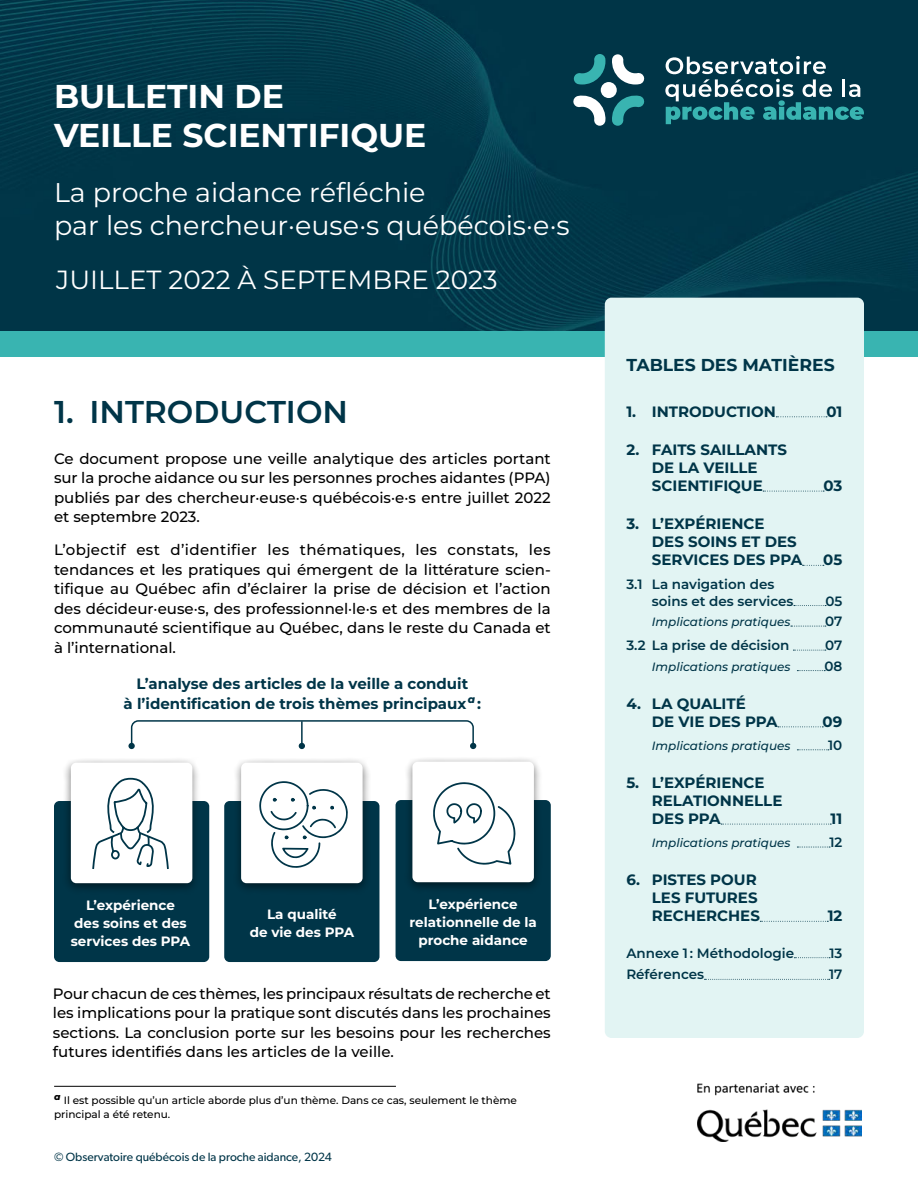
<style>
.page{position:relative;width:918px;height:1188px;background:#fff}
.page>*{position:absolute;margin:0;border:0;box-sizing:border-box;transform-origin:0 0}
.t1{font:700 33px/39.6px "Montserrat";color:#fff}
.t2{font:600 31.5px "Montserrat";color:#003548}
.t3{font:27px/32.4px "Montserrat";color:#fff}
.t4{font:26.25px "Montserrat";color:#fff}
.t5{font:700 17.25px "Montserrat";color:#003548}
.t6{font:500 15px/19.5px "Montserrat";color:#000;text-align:justify}
.t7{font:700 15px/18px "Montserrat";color:#003548}
.t8{font:600 13.5px/16.2px "Montserrat";color:#003548}
.t9{font:700 13.5px/18px "Montserrat";color:#fff;text-align:center}
.t10{font:italic 500 12px "Montserrat";color:#003548}
.t11{font:12px "Gibson";color:#003548}
.t12{font:500 10.5px/13.5px "Montserrat";color:#000}
</style>
<div class="page">
<div style="left:0;top:0;width:918px;height:356px;background:#39b4b1"></div>
<img style="left:0;top:0;width:918px;height:331px">
<img style="left:698px;top:1083px;width:164px;height:59px">
<div style="left:605px;top:298px;width:259px;height:740px;background:#e2f4f3;border-radius:7px"></div>
<div style="left:54px;top:801px;width:155px;height:161px;background:#003548;border-radius:5px"></div>
<div style="left:224px;top:801px;width:155px;height:161px;background:#003548;border-radius:5px"></div>
<div style="left:396px;top:800px;width:155px;height:161px;background:#003548;border-radius:5px"></div>
<div style="left:62px;top:757px;width:139px;height:138px;background:#000;opacity:.5"></div>
<div style="left:71px;top:763px;width:121px;height:120px;background:#fff;border-radius:5px"></div>
<div style="left:232px;top:757px;width:139px;height:138px;background:#000;opacity:.5"></div>
<div style="left:241px;top:763px;width:122px;height:120px;background:#fff;border-radius:5px"></div>
<div style="left:404px;top:756px;width:138px;height:138px;background:#000;opacity:.5"></div>
<div style="left:412px;top:762px;width:122px;height:120px;background:#fff;border-radius:5px"></div>
<svg style="left:92px;top:777px;width:77px;height:92px"></svg>
<svg style="left:259px;top:781px;width:89px;height:87px"></svg>
<svg style="left:433px;top:782px;width:83px;height:83px"></svg>
<div style="left:128px;top:743px;width:7px;height:6px;background:#003548;border-radius:50%"></div>
<svg style="left:130px;top:720px;width:346px;height:29px"></svg>
<hr style="left:54px;top:1086px;width:342px;height:1px;background:#000">
<svg style="left:612px;top:54px;width:33px;height:31px"></svg>
<svg style="left:574px;top:54px;width:32px;height:31px"></svg>
<svg style="left:612px;top:95px;width:32px;height:31px"></svg>
<svg style="left:573px;top:95px;width:33px;height:31px"></svg>
<div style="left:601px;top:82px;width:16px;height:16px;background:#fff;border-radius:50%"></div>
<svg style="left:665px;top:56px;width:199px;height:68px;background:#306572"></svg>
<svg style="left:776px;top:416px;width:51px;height:1px"></svg>
<svg style="left:763px;top:491px;width:61px;height:1px"></svg>
<svg style="left:803px;top:565px;width:21px;height:1px"></svg>
<svg style="left:794px;top:605px;width:32px;height:1px"></svg>
<svg style="left:791px;top:626px;width:35px;height:1px"></svg>
<svg style="left:793px;top:650px;width:33px;height:1px"></svg>
<svg style="left:797px;top:670px;width:28px;height:1px"></svg>
<svg style="left:778px;top:727px;width:45px;height:1px"></svg>
<svg style="left:797px;top:750px;width:32px;height:1px"></svg>
<svg style="left:721px;top:824px;width:110px;height:1px"></svg>
<svg style="left:797px;top:847px;width:33px;height:1px"></svg>
<svg style="left:760px;top:921px;width:68px;height:1px"></svg>
<svg style="left:794px;top:957px;width:36px;height:1px"></svg>
<svg style="left:705px;top:979px;width:125px;height:1px"></svg>
<h1 class="t1" style="left:54px;top:78px;width:374px">BULLETIN DE<br>VEILLE SCIENTIFIQUE</h1>
<h3 class="t3" style="left:54px;top:176px;width:517px">La proche aidance réfléchie<br>par les chercheur·euse·s québécois·e·s</h3>
<h3 class="t4" style="left:56px;top:269px;width:443px">JUILLET 2022 À SEPTEMBRE 2023</h3>
<h2 class="t2" style="left:54px;top:398px;width:296px">1. INTRODUCTION</h2>
<p class="t6" style="left:54px;top:450px;width:498px">Ce document propose une veille analytique des articles portant sur la proche aidance ou sur les personnes proches aidantes (PPA) publiés par des chercheur·euse·s québécois·e·s entre juillet 2022 et septembre 2023.</p>
<p class="t6" style="left:54px;top:541px;width:498px">L’objectif est d’identifier les thématiques, les constats, les tendances et les pratiques qui émergent de la littérature scien&shy;tifique au Québec afin d’éclairer la prise de décision et l’action des décideur·euse·s, des professionnel·le·s et des membres de la communauté scientifique au Québec, dans le reste du Canada et à l’international.</p>
<p class="t7" style="left:124px;top:675px;width:359px;line-height:19.5px;text-align:center">L’analyse des articles de la veille a conduit<br>à l’identification de trois thèmes principaux <sup>a</sup> :</p>
<p class="t9" style="left:71px;top:897px;width:121px">L’expérience<br>des soins et des services des PPA</p>
<p class="t9" style="left:250px;top:906px;width:106px">La qualité<br>de vie des PPA</p>
<p class="t9" style="left:410px;top:896px;width:129px">L’expérience relationnelle de la proche aidance</p>
<p class="t6" style="left:53px;top:985px;width:499px">Pour chacun de ces thèmes, les principaux résultats de recherche et les implications pour la pratique sont discutés dans les prochaines sections. La conclusion porte sur les besoins pour les recherches futures identifiés dans les articles de la veille.</p>
<p class="t12" style="left:54px;top:1095px;width:464px"><sup>a</sup> Il est possible qu’un article aborde plus d’un thème. Dans ce cas, seulement le thème principal a été retenu.</p>
<p class="t11" style="left:54px;top:1153px;width:279px">© Observatoire québécois de la proche aidance, 2024</p>
<p class="t5" style="left:626px;top:358px;width:210px">TABLES DES MATIÈRES</p>
<p class="t7" style="left:626px;top:403px;width:151px">1. INTRODUCTION</p>
<p class="t7" style="left:826px;top:403px;width:18px">01</p>
<p class="t7" style="left:626px;top:442px;width:162px;text-align:center">2. FAITS SAILLANTS<br>DE LA VEILLE<br>SCIENTIFIQUE</p>
<p class="t7" style="left:823px;top:478px;width:20px">03</p>
<p class="t7" style="left:652px;top:516px;width:152px;text-indent:-26px">3. L’EXPÉRIENCE<br>DES SOINS ET DES<br>SERVICES DES PPA</p>
<p class="t8" style="left:652px;top:578px;width:143px;text-indent:-26px">3.1 La navigation des soins et des services</p>
<p class="t7" style="left:823px;top:552px;width:21px">05</p>
<p class="t8" style="left:825px;top:594px;width:18px">05</p>
<p class="t10" style="left:652px;top:617px;width:140px">Implications pratiques</p>
<p class="t8" style="left:825px;top:614px;width:19px">07</p>
<p class="t8" style="left:626px;top:638px;width:164px">3.2 La prise de décision</p>
<p class="t8" style="left:825px;top:638px;width:19px">07</p>
<p class="t10" style="left:652px;top:662px;width:140px">Implications pratiques</p>
<p class="t8" style="left:825px;top:659px;width:19px">08</p>
<p class="t7" style="left:652px;top:695px;width:127px;text-indent:-26px">4. LA QUALITÉ<br>DE VIE DES PPA</p>
<p class="t7" style="left:823px;top:713px;width:21px">09</p>
<p class="t10" style="left:652px;top:741px;width:140px">Implications pratiques</p>
<p class="t8" style="left:828px;top:738px;width:16px">10</p>
<p class="t7" style="left:652px;top:775px;width:132px;text-indent:-26px">5. L’EXPÉRIENCE<br>RELATIONNELLE<br>DES PPA</p>
<p class="t7" style="left:831px;top:811px;width:13px">11</p>
<p class="t10" style="left:652px;top:838px;width:140px">Implications pratiques</p>
<p class="t8" style="left:829px;top:835px;width:15px">12</p>
<p class="t7" style="left:652px;top:872px;width:110px;text-indent:-26px">6. PISTES POUR<br>LES FUTURES<br>RECHERCHES</p>
<p class="t7" style="left:828px;top:908px;width:16px">12</p>
<p class="t8" style="left:626px;top:944px;width:169px">Annexe 1 : Méthodologie</p>
<p class="t8" style="left:829px;top:946px;width:15px">13</p>
<p class="t8" style="left:626px;top:968px;width:79px">Références</p>
<p class="t8" style="left:829px;top:968px;width:15px">17</p>
</div>
